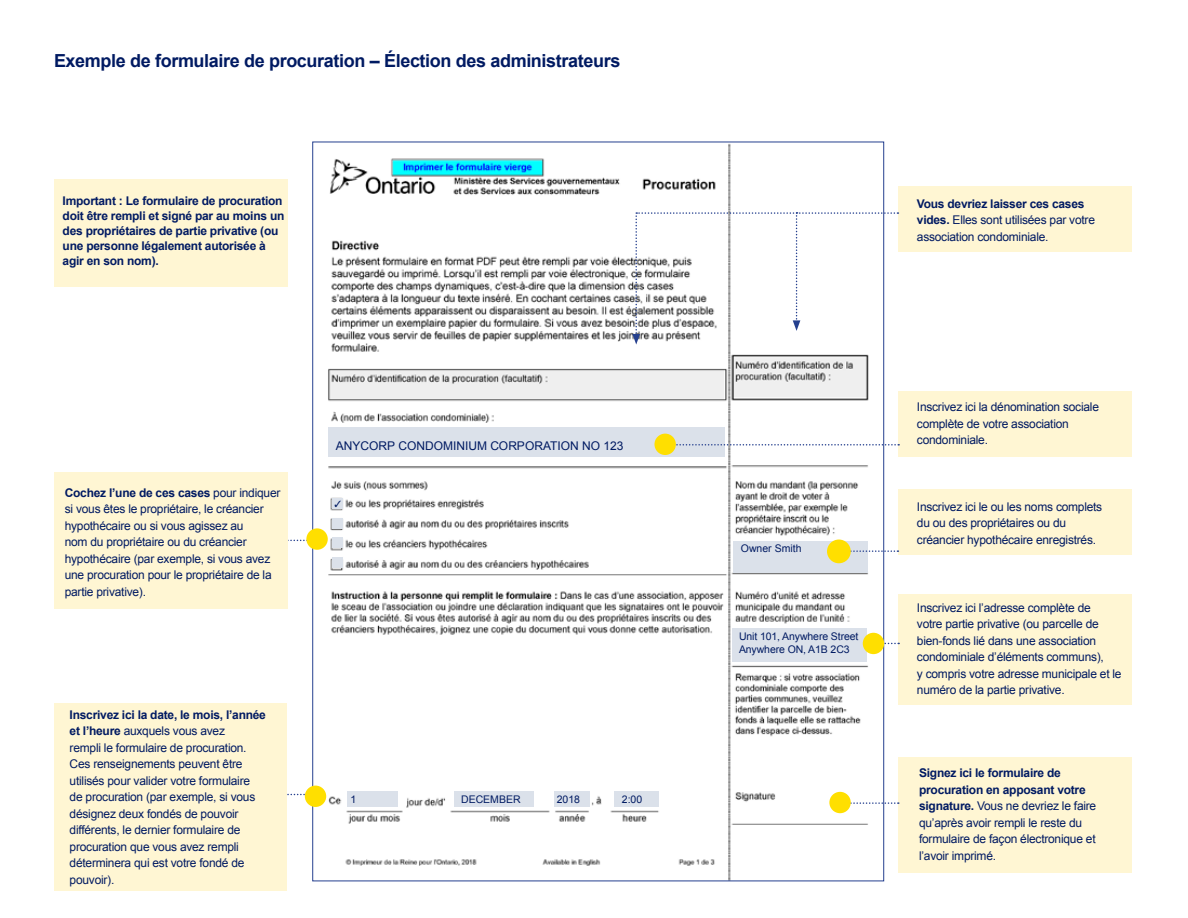
<style>
.page{position:relative;width:1188px;height:918px;background:#fff}
.page>*{position:absolute;margin:0;border:0;box-sizing:border-box;transform-origin:0 0}
.t1{font:700 18px "Arial";letter-spacing:-.02em;color:#001a62}
.t2{font:12px/16.5px "Arial";letter-spacing:-.02em;color:#001a62}
.t3{font:700 12px/15px "Arial";letter-spacing:-.02em;color:#001a62}
.t4{font:12px "Arial";color:#001a62}
.t5{font:10.5px/12.6px "Arial";letter-spacing:-.01em;color:#001a62}
.s1{font-weight:700}
</style>
<div class="page">
<svg style="left:287px;top:537px;width:20px;height:7px"></svg>
<svg style="left:286px;top:791px;width:20px;height:7px"></svg>
<img style="left:314px;top:144px;width:568px;height:735px">
<div style="left:899px;top:186px;width:233px;height:66px;background:#fff6d3"></div>
<div style="left:899px;top:392px;width:233px;height:65px;background:#fff6d3"></div>
<div style="left:899px;top:489px;width:233px;height:66px;background:#fff6d3"></div>
<div style="left:899px;top:594px;width:233px;height:111px;background:#fff6d3"></div>
<div style="left:899px;top:757px;width:233px;height:116px;background:#fff6d3"></div>
<svg style="left:850px;top:799px;width:49px;height:8px"></svg>
<svg style="left:632px;top:212px;width:266px;height:133px"></svg>
<div style="left:306px;top:528px;width:22px;height:22px;background:#ffdf00;border-radius:50%"></div>
<div style="left:829px;top:792px;width:22px;height:21px;background:#ffdf00;border-radius:50%"></div>
<div style="left:305px;top:786px;width:21px;height:21px;background:#ffdf00;border-radius:50%"></div>
<div style="left:328px;top:428px;width:397px;height:29px;background:#dbe1ea"></div>
<div style="left:733px;top:541px;width:135px;height:32px;background:#dbe1ea"></div>
<div style="left:347px;top:791px;width:51px;height:15px;background:#dbe1ea"></div>
<div style="left:732px;top:628px;width:135px;height:34px;background:#dbe1ea"></div>
<div style="left:333px;top:498px;width:10px;height:11px;background:#dbe1ea"></div>
<div style="left:333px;top:518px;width:10px;height:11px;background:#dbe1ea"></div>
<div style="left:333px;top:537px;width:10px;height:11px;background:#dbe1ea"></div>
<div style="left:333px;top:558px;width:10px;height:10px;background:#dbe1ea"></div>
<svg style="left:884px;top:640px;width:15px;height:7px"></svg>
<div style="left:863px;top:633px;width:21px;height:21px;background:#ffdf00;border-radius:50%"></div>
<div style="left:454px;top:791px;width:80px;height:15px;background:#dbe1ea"></div>
<div style="left:554px;top:791px;width:36px;height:15px;background:#dbe1ea"></div>
<div style="left:615px;top:791px;width:44px;height:15px;background:#dbe1ea"></div>
<div style="left:54px;top:703px;width:232px;height:188px;background:#fff6d3"></div>
<div style="left:54px;top:472px;width:233px;height:137px;background:#fff6d3"></div>
<div style="left:54px;top:179px;width:233px;height:108px;background:#fff6d3"></div>
<svg style="left:676px;top:441px;width:223px;height:8px"></svg>
<div style="left:654px;top:434px;width:22px;height:21px;background:#ffdf00;border-radius:50%"></div>
<svg style="left:850px;top:547px;width:48px;height:8px"></svg>
<div style="left:827px;top:540px;width:24px;height:23px;background:#ffdf00;border-radius:50%"></div>
<h1 class="t1" style="left:54px;top:49px;width:568px">Exemple de formulaire de procuration – Élection des administrateurs</h1>
<p class="t3" style="left:63px;top:194px;width:223px">Important : Le formulaire de procuration doit être rempli et signé par au moins un des propriétaires de partie privative (ou une personne légalement autorisée à agir en son nom).</p>
<p class="t2" style="left:65px;top:485px;width:217px"><span class="s1">Cochez l’une de ces cases</span> pour indiquer si vous êtes le propriétaire, le créancier hypothécaire ou si vous agissez au<br>nom du propriétaire ou du créancier hypothécaire (par exemple, si vous avez une procuration pour le propriétaire de la partie privative).</p>
<p class="t2" style="left:70px;top:706px;width:198px"><span class="s1">Inscrivez ici la date, le mois, l’année et l’heure</span> auxquels vous avez<br>rempli le formulaire de procuration.<br>Ces renseignements peuvent être utilisés pour valider votre formulaire de procuration (par exemple, si vous désignez deux fondés de pouvoir différents, le dernier formulaire de procuration que vous avez rempli déterminera qui est votre fondé de pouvoir).</p>
<p class="t4" style="left:336px;top:437px;width:289px">ANYCORP CONDOMINIUM CORPORATION NO 123</p>
<p class="t5" style="left:351px;top:793px;width:7px">1</p>
<p class="t5" style="left:461px;top:793px;width:61px">DECEMBER</p>
<p class="t5" style="left:557px;top:793px;width:25px">2018</p>
<p class="t5" style="left:622px;top:793px;width:22px">2:00</p>
<p class="t2" style="left:917px;top:195px;width:180px"><span class="s1">Vous devriez laisser ces cases vides.</span> Elles sont utilisées par votre association condominiale.</p>
<p class="t5" style="left:741px;top:543px;width:62px">Owner Smith</p>
<p class="t5" style="left:739px;top:630px;width:121px">Unit 101, Anywhere Street<br>Anywhere ON, A1B 2C3</p>
<p class="t2" style="left:917px;top:399px;width:184px">Inscrivez ici la dénomination sociale complète de votre association condominiale.</p>
<p class="t2" style="left:917px;top:498px;width:187px">Inscrivez ici le ou les noms complets du ou des propriétaires ou du créancier hypothécaire enregistrés.</p>
<p class="t2" style="left:917px;top:599px;width:206px">Inscrivez ici l’adresse complète de<br>votre partie privative (ou parcelle de bien-fonds lié dans une association condominiale d’éléments communs),<br>y compris votre adresse municipale et le numéro de la partie privative.</p>
<p class="t2" style="left:919px;top:765px;width:179px"><span class="s1">Signez ici le formulaire de procuration en apposant votre signature.</span> Vous ne devriez le faire qu’après avoir rempli le reste du formulaire de façon électronique et l’avoir imprimé.</p>
</div>
